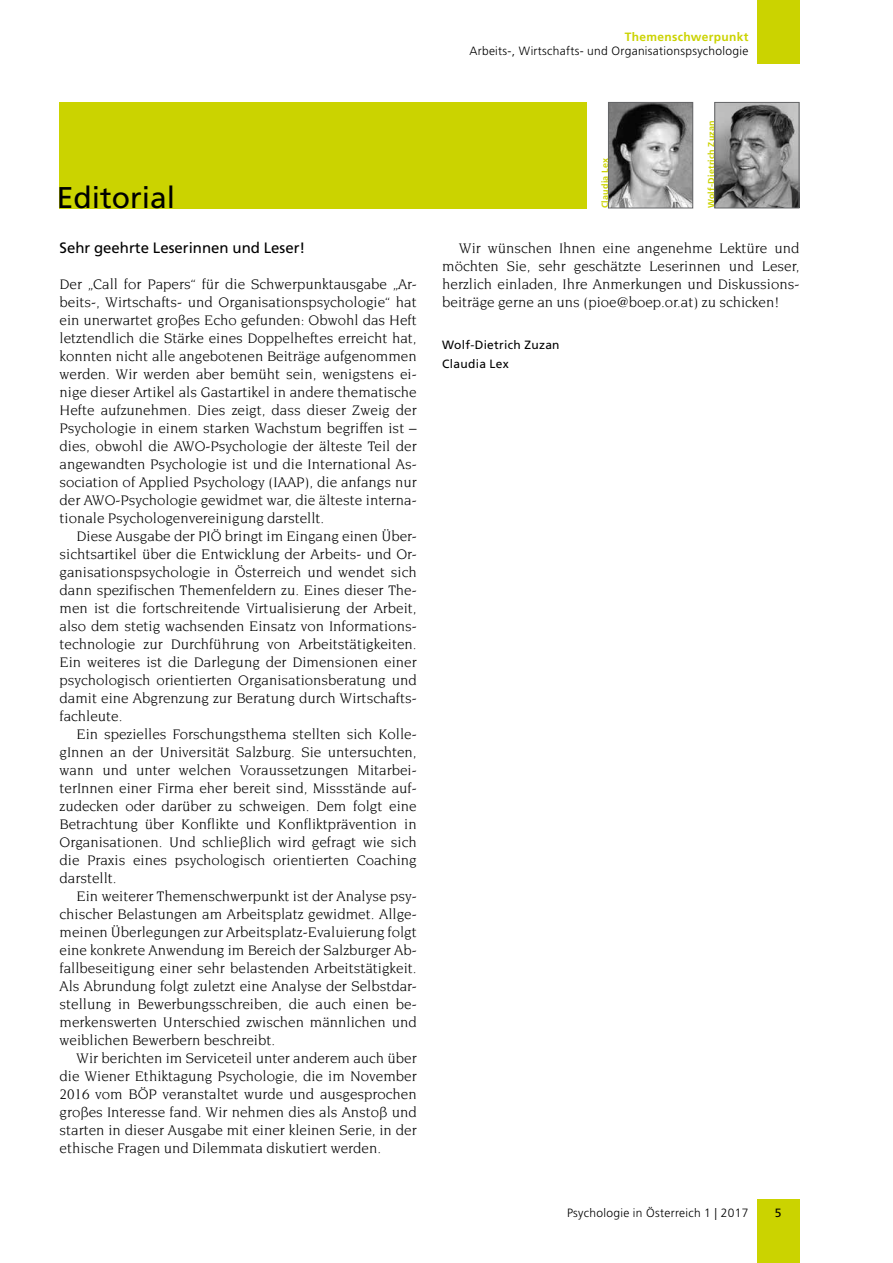
<style>
.page{position:relative;width:893px;height:1263px;background:#fff}
.page>*{position:absolute;margin:0;border:0;box-sizing:border-box;transform-origin:0 0}
.t1{font:30px "Frutiger";color:#000}
.t2{font:15px/18px "Novarese";color:#000;text-align:justify}
.t3{font:15px "Frutiger";color:#000}
.t4{font:300 12px "Frutiger";letter-spacing:.025em;color:#000}
.t5{font:12px/19.2px "Frutiger";letter-spacing:.025em;color:#000}
.t6{font:700 12px "Frutiger";letter-spacing:.025em;color:#cbd300}
.t7{font:700 9px "Frutiger";letter-spacing:.025em;color:#cbd300}
</style>
<div class="page">
<div style="left:757px;top:1199px;width:42px;height:64px;background:#cbd300"></div>
<div style="left:757px;top:0;width:42px;height:64px;background:#cbd300"></div>
<img style="left:716px;top:104px;width:81px;height:102px">
<div style="left:714px;top:102px;width:85px;height:106px;border:1px solid #646567"></div>
<img style="left:610px;top:104px;width:81px;height:102px">
<div style="left:608px;top:102px;width:85px;height:106px;border:1px solid #646567"></div>
<div style="left:60px;top:102px;width:527px;height:106px;background:#cbd300"></div>
<h1 class="t1" style="left:57px;top:180px;width:120px">Editorial</h1>
<p class="t3" style="left:60px;top:239px;width:247px">Sehr geehrte Leserinnen und Leser!</p>
<p class="t2" style="left:60px;top:275px;width:359px">Der „Call for Papers“ für die Schwerpunktausgabe „Ar&shy;beits-, Wirtschafts- und Organisationspsychologie“ hat ein unerwartet großes Echo gefunden: Obwohl das Heft letztendlich die Stärke eines Doppelheftes erreicht hat, konnten nicht alle angebotenen Beiträge aufgenommen werden. Wir werden aber bemüht sein, wenigstens ei&shy;nige dieser Artikel als Gastartikel in andere thematische Hefte aufzunehmen. Dies zeigt, dass dieser Zweig der Psychologie in einem starken Wachstum begriffen ist – dies, obwohl die AWO-Psychologie der älteste Teil der angewandten Psychologie ist und die International As&shy;sociation of Applied Psychology (IAAP), die anfangs nur der AWO-Psychologie gewidmet war, die älteste interna&shy;tionale Psychologenvereinigung darstellt.</p>
<p class="t2" style="left:60px;top:527px;width:359px;text-indent:17px">Diese Ausgabe der PIÖ bringt im Eingang einen Über&shy;sichtsartikel über die Entwicklung der Arbeits- und Or&shy;ganisationspsychologie in Österreich und wendet sich dann spezifischen Themenfeldern zu. Eines dieser The&shy;men ist die fortschreitende Virtualisierung der Arbeit, also dem stetig wachsenden Einsatz von Informations&shy;technologie zur Durchführung von Arbeitstätigkeiten.<br>Ein weiteres ist die Darlegung der Dimensionen einer psychologisch orientierten Organisationsberatung und damit eine Abgrenzung zur Beratung durch Wirtschafts&shy;fachleute.</p>
<p class="t2" style="left:60px;top:725px;width:359px;text-indent:17px">Ein spezielles Forschungsthema stellten sich Kolle&shy;gInnen an der Universität Salzburg. Sie untersuchten, wann und unter welchen Voraussetzungen Mitarbei&shy;terInnen einer Firma eher bereit sind, Missstände auf&shy;zudecken oder darüber zu schweigen. Dem folgt eine Betrachtung über Konflikte und Konfliktprävention in Organisationen. Und schließlich wird gefragt wie sich die Praxis eines psychologisch orientierten Coaching darstellt.</p>
<p class="t2" style="left:60px;top:887px;width:359px;text-indent:17px">Ein weiterer Themenschwerpunkt ist der Analyse psy&shy;chischer Belastungen am Arbeitsplatz gewidmet. Allge&shy;meinen Überlegungen zur Arbeitsplatz-Evaluierung folgt eine konkrete Anwendung im Bereich der Salzburger Ab&shy;fallbeseitigung einer sehr belastenden Arbeitstätigkeit.<br>Als Abrundung folgt zuletzt eine Analyse der Selbstdar&shy;stellung in Bewerbungsschreiben, die auch einen be&shy;merkenswerten Unterschied zwischen männlichen und weiblichen Bewerbern beschreibt.</p>
<p class="t2" style="left:60px;top:1049px;width:359px;text-indent:17px">Wir berichten im Serviceteil unter anderem auch über die Wiener Ethiktagung Psychologie, die im November 2016 vom BÖP veranstaltet wurde und ausgesprochen großes Interesse fand. Wir nehmen dies als Anstoß und starten in dieser Ausgabe mit einer kleinen Serie, in der ethische Fragen und Dilemmata diskutiert werden.</p>
<p class="t6" style="left:625px;top:30px;width:125px">Themenschwerpunkt</p>
<p class="t4" style="left:469px;top:44px;width:280px">Arbeits-, Wirtschafts- und Organisationspsychologie</p>
<p class="t7" style="left:600px;top:208px;width:52px;rotate:-90deg">Claudia Lex</p>
<p class="t7" style="left:706px;top:208px;width:90px;rotate:-90deg">Wolf-Dietrich Zuzan</p>
<p class="t2" style="left:442px;top:239px;width:359px;text-indent:17px">Wir wünschen Ihnen eine angenehme Lektüre und möchten Sie, sehr geschätzte Leserinnen und Leser, herzlich einladen, Ihre Anmerkungen und Diskussions&shy;beiträge gerne an uns (pioe@boep.or.at) zu schicken!</p>
<p class="t5" style="left:442px;top:335px;width:119px">Wolf-Dietrich Zuzan<br>Claudia Lex</p>
<p class="t4" style="left:567px;top:1206px;width:183px">Psychologie in Österreich 1 | 2017</p>
<p class="t5" style="left:775px;top:1203px;width:8px">5</p>
</div>
